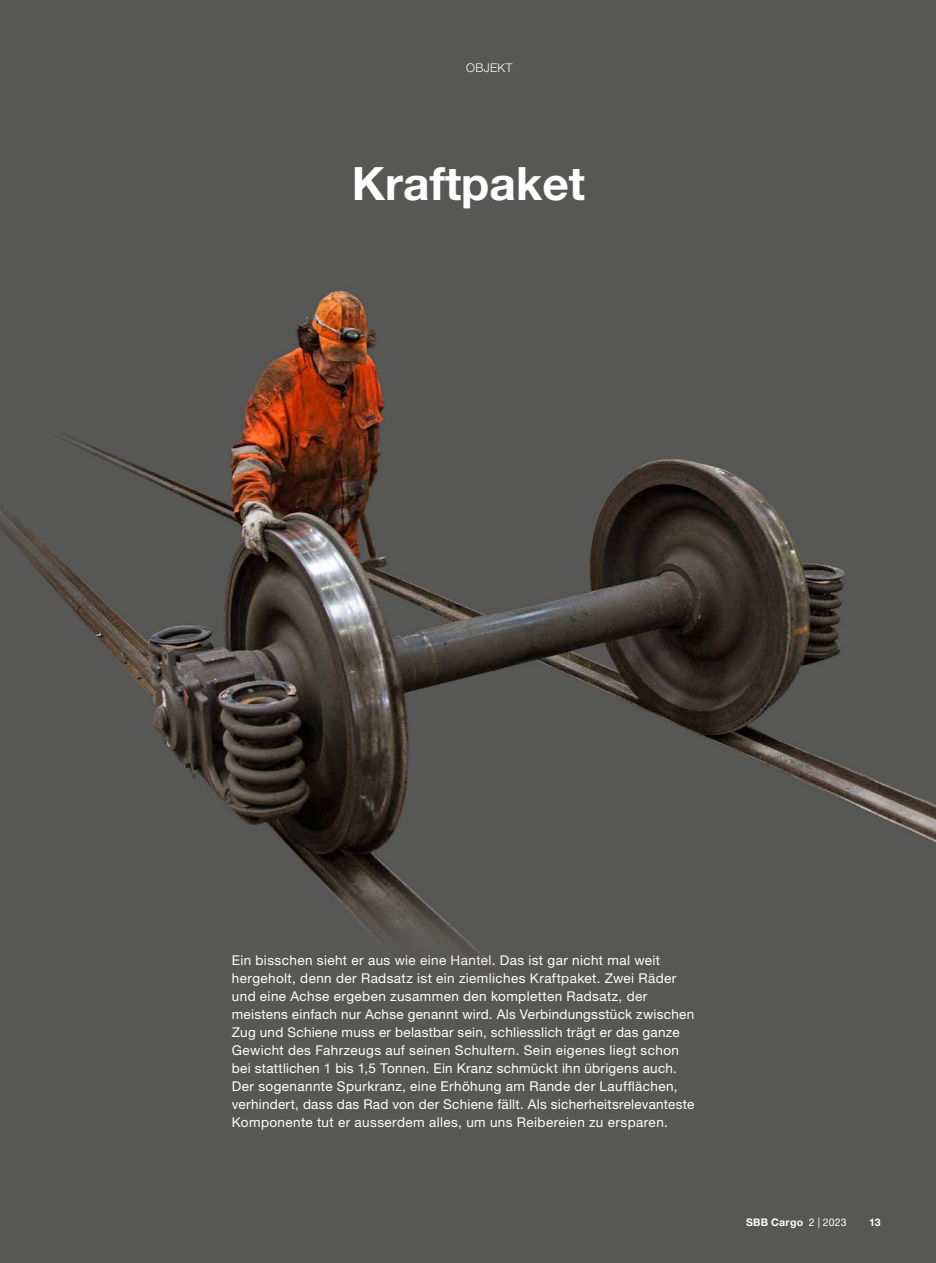
<style>
.page{position:relative;width:936px;height:1263px;background:#fff}
.page>*{position:absolute;margin:0;border:0;box-sizing:border-box;transform-origin:0 0}
.t1{font:700 46.05px "Helvetica Neue LT Std";color:#fff}
.t2{font:13.5px/18px "Helvetica Neue LT Std";letter-spacing:.025em;color:#fff}
.t3{font:300 12px "Helvetica Neue LT Std";letter-spacing:.03em;color:#fff}
.t4{font:700 10.5px "Helvetica Neue LT Std";letter-spacing:.025em;color:#fff}
.s1{font-weight:400}
</style>
<div class="page">
<div style="left:0;top:0;width:935px;height:1263px;background:#575756"></div>
<img style="left:0;top:291px;width:935px;height:665px">
<p class="t3" style="left:466px;top:61px;width:48px">OBJEKT</p>
<h1 class="t1" style="left:352px;top:155px;width:234px">Kraftpaket</h1>
<p class="t2" style="left:232px;top:951px;width:464px">Ein bisschen sieht er aus wie eine Hantel. Das ist gar nicht mal weit hergeholt, denn der Radsatz ist ein ziemliches Kraftpaket. Zwei Räder und eine Achse ergeben zusammen den kompletten Radsatz, der meistens einfach nur Achse genannt wird. Als Verbindungsstück zwischen Zug und Schiene muss er belastbar sein, schliesslich trägt er das ganze Gewicht des Fahrzeugs auf seinen Schultern. Sein eigenes liegt schon bei stattlichen 1 bis 1,5 Tonnen. Ein Kranz schmückt ihn übrigens auch.<br>Der sogenannte Spurkranz, eine Erhöhung am Rande der Laufflächen, verhindert, dass das Rad von der Schiene fällt. Als sicherheitsrelevanteste Komponente tut er ausserdem alles, um uns Reibereien zu ersparen.</p>
<p class="t4" style="left:746px;top:1215px;width:102px">SBB Cargo <span class="s1">2 | 2023</span></p>
<p class="t4" style="left:869px;top:1215px;width:13px">13</p>
</div>
